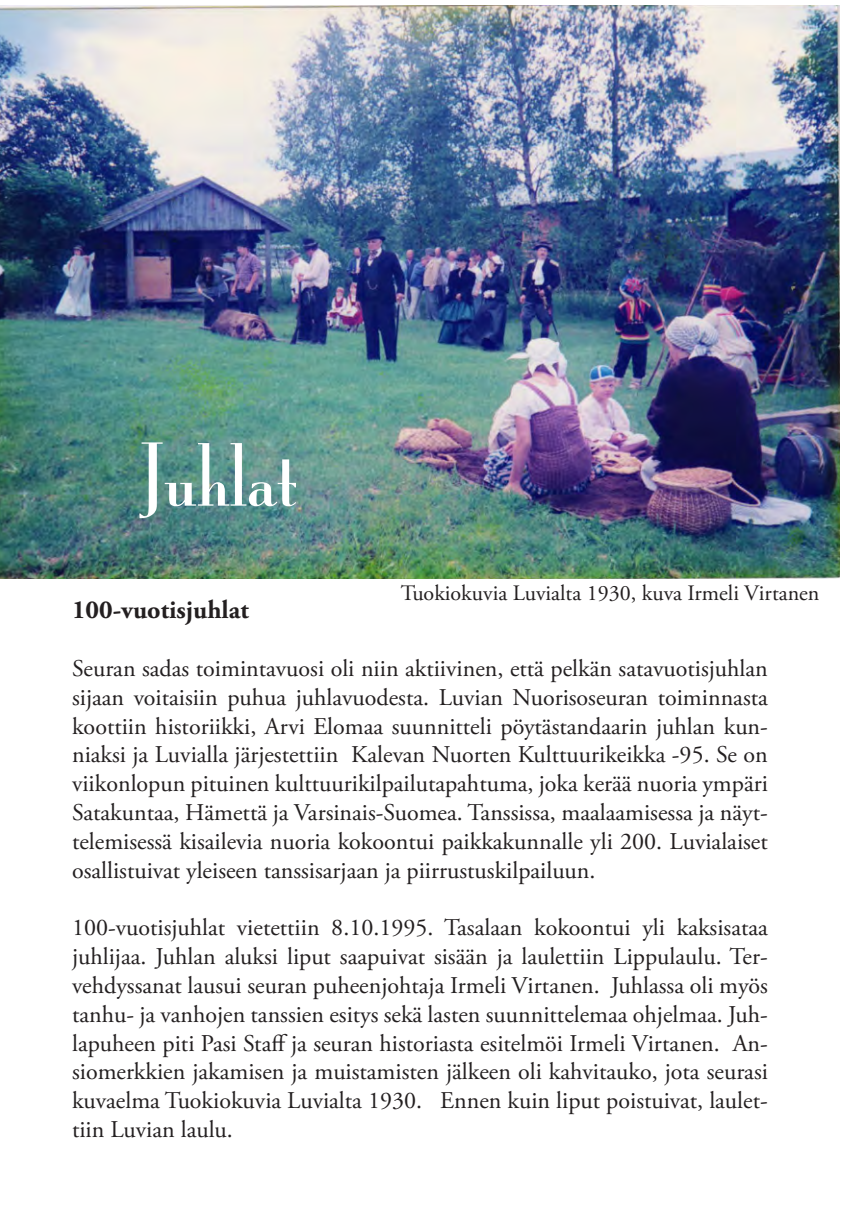
<style>
.page{position:relative;width:857px;height:1225px;background:#fff}
.page>*{position:absolute;margin:0;border:0;box-sizing:border-box;transform-origin:0 0}
.t1{font:80px "Mona Lisa Solid ITCTT";color:#fff}
.t2{font:700 26px "Adobe Garamond Pro";color:#231f20}
.t3{font:24px/28.8px "Adobe Garamond Pro";color:#231f20;text-align:justify}
.t4{font:22px "Adobe Garamond Pro";color:#231f20}
</style>
<div class="page">
<img style="left:0;top:6px;width:839px;height:572px">
<p class="t1" style="left:141px;top:414px;width:157px">Juhlat</p>
<p class="t4" style="left:400px;top:580px;width:420px">Tuokiokuvia Luvialta 1930, kuva Irmeli Virtanen</p>
<p class="t2" style="left:72px;top:595px;width:178px">100-vuotisjuhlat</p>
<p class="t3" style="left:72px;top:655px;width:697px">Seuran sadas toimintavuosi oli niin aktiivinen, että pelkän satavuotisjuhlan sijaan voitaisiin puhua juhlavuodesta. Luvian Nuorisoseuran toiminnasta koottiin historiikki, Arvi Elomaa suunnitteli pöytästandaarin juhlan kun&shy;niaksi ja Luvialla järjestettiin Kalevan Nuorten Kulttuurikeikka -95. Se on viikonlopun pituinen kulttuurikilpailutapahtuma, joka kerää nuoria ympäri Satakuntaa, Hämettä ja Varsinais-Suomea. Tanssissa, maalaamisessa ja näyt&shy;telemisessä kisailevia nuoria kokoontui paikkakunnalle yli 200. Luvialaiset osallistuivat yleiseen tanssisarjaan ja piirrustuskilpailuun.</p>
<p class="t3" style="left:72px;top:914px;width:697px">100-vuotisjuhlat vietettiin 8.10.1995. Tasalaan kokoontui yli kaksisataa juhlijaa. Juhlan aluksi liput saapuivat sisään ja laulettiin Lippulaulu. Ter&shy;vehdyssanat lausui seuran puheenjohtaja Irmeli Virtanen. Juhlassa oli myös tanhu- ja vanhojen tanssien esitys sekä lasten suunnittelemaa ohjelmaa. Juh&shy;lapuheen piti Pasi Staff ja seuran historiasta esitelmöi Irmeli Virtanen. An&shy;siomerkkien jakamisen ja muistamisten jälkeen oli kahvitauko, jota seurasi kuvaelma Tuokiokuvia Luvialta 1930. Ennen kuin liput poistuivat, laulet&shy;tiin Luvian laulu.</p>
</div>
